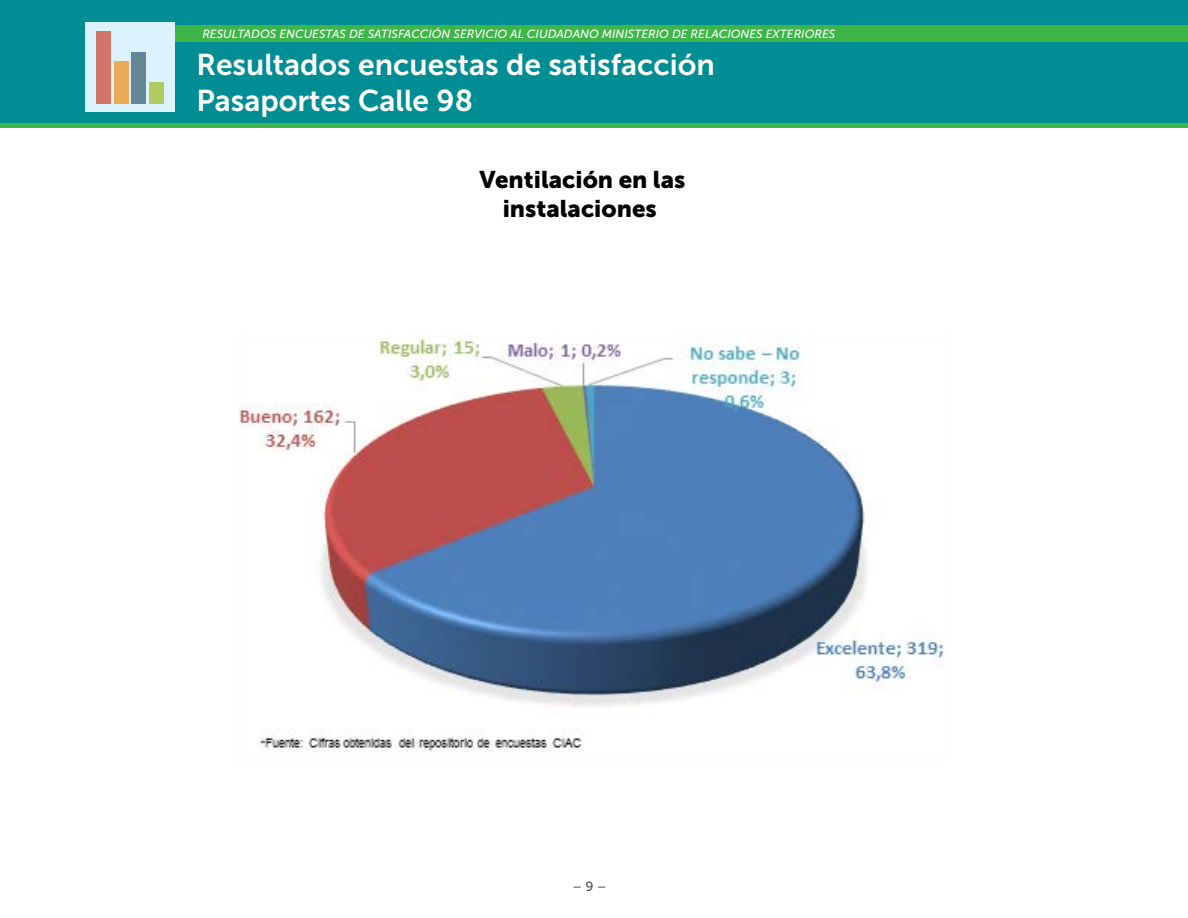
<style>
.page{position:relative;width:1188px;height:918px;background:#fff}
.page>*{position:absolute;margin:0;border:0;box-sizing:border-box;transform-origin:0 0}
.t1{font:30px/36px "Museo Sans 700";color:#fff}
.t2{font:24px/28.8px "Museo Sans 900";color:#000;text-align:center}
.t3{font:13.5px "Museo Sans 500";color:#58595b}
.t4{font:italic 11.85px "Museo Sans 500";color:#fff}
</style>
<div class="page">
<div style="left:0;top:0;width:1188px;height:123px;background:#008d93"></div>
<div style="left:93px;top:25px;width:1095px;height:16px;background:#3eb549"></div>
<div style="left:0;top:123px;width:1188px;height:5px;background:#3eb549"></div>
<div style="left:85px;top:22px;width:90px;height:89px;background:#dcf2fd"></div>
<div style="left:96px;top:32px;width:15px;height:72px;background:#d17369"></div>
<div style="left:114px;top:61px;width:15px;height:43px;background:#ebab57"></div>
<div style="left:131px;top:52px;width:15px;height:52px;background:#638796"></div>
<div style="left:149px;top:83px;width:15px;height:21px;background:#b0cc5e"></div>
<img style="left:238px;top:334px;width:707px;height:418px">
<p class="t4" style="left:202px;top:27px;width:634px">RESULTADOS ENCUESTAS DE SATISFACCIÓN SERVICIO AL CIUDADANO MINISTERIO DE RELACIONES EXTERIORES</p>
<h1 class="t1" style="left:196px;top:47px;width:520px">Resultados encuestas de satisfacción<br>Pasaportes Calle 98</h1>
<h2 class="t2" style="left:480px;top:165px;width:207px">Ventilación en las instalaciones</h2>
<p class="t3" style="left:572px;top:879px;width:36px">– 9 –</p>
</div>
